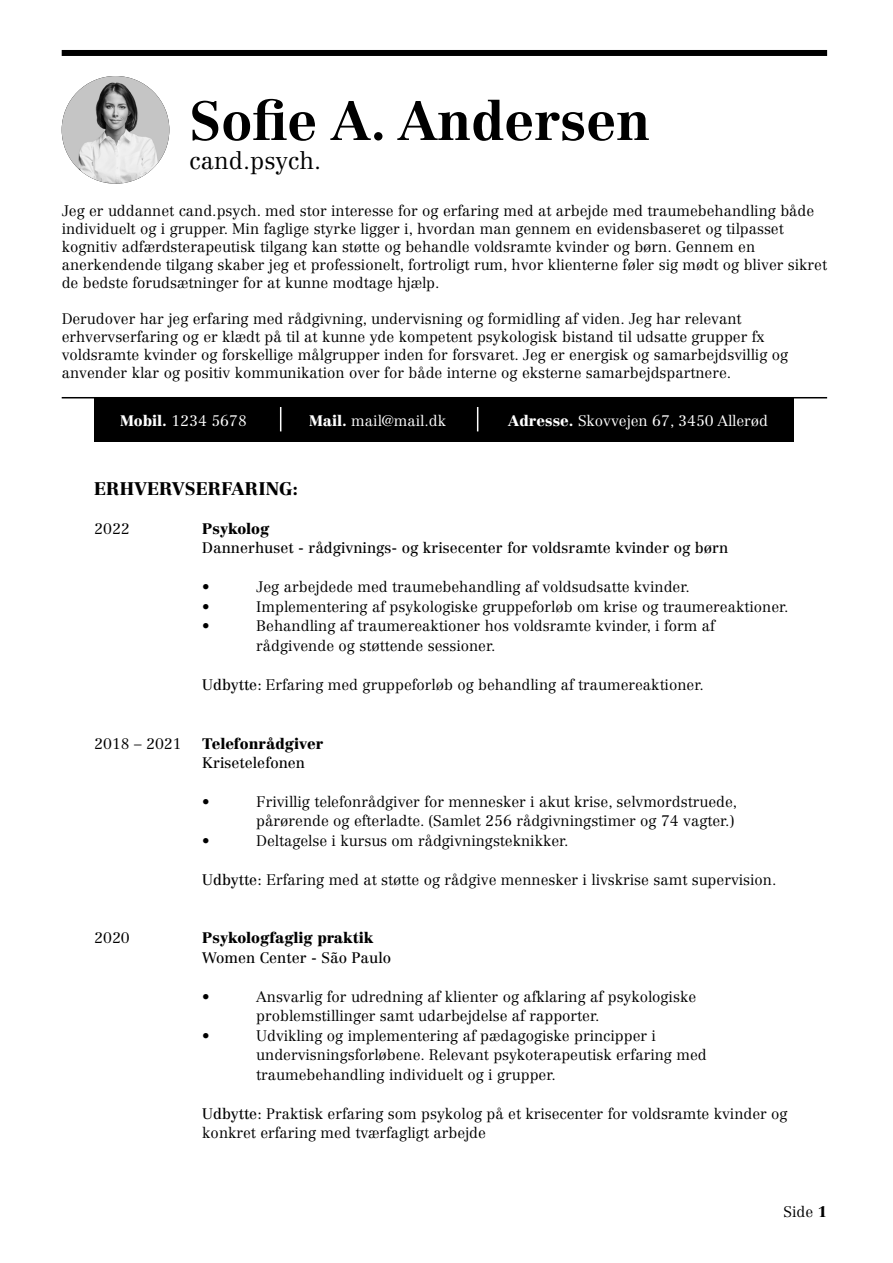
<style>
.page{position:relative;width:893px;height:1263px;background:#fff}
.page>*{position:absolute;margin:0;border:0;box-sizing:border-box;transform-origin:0 0}
.t1{font:700 54px "Centennial LT Std";color:#000}
.t2{font:300 24px "Centennial LT Std";color:#000}
.t3{font:900 18px "Centennial LT Std";color:#000}
.t4{font:300 15px/18px "Centennial LT Std";color:#000}
.t5{font:15px "Centennial LT Std";color:#000}
.t6{font:300 15px "Centennial LT Std";color:#fff}
.t7{font:900 15px "Centennial LT Std";color:#000}
.s1{font-weight:900}
.s2{font-weight:400}
</style>
<div class="page">
<img style="left:62px;top:76px;width:107px;height:108px;border-radius:54px">
<div style="left:94px;top:398px;width:700px;height:44px;background:#000"></div>
<div style="left:62px;top:50px;width:765px;height:6px;background:#000"></div>
<hr style="left:62px;top:397px;width:765px;height:1px;background:#000">
<svg style="left:280px;top:407px;width:1px;height:24px"></svg>
<svg style="left:477px;top:407px;width:1px;height:24px"></svg>
<h1 class="t1" style="left:189px;top:88px;width:462px">Sofie A. Andersen</h1>
<h2 class="t2" style="left:189px;top:146px;width:134px">cand.psych.</h2>
<p class="t4" style="left:62px;top:201px;width:767px">Jeg er uddannet cand.psych. med stor interesse for og erfaring med at arbejde med traumebehandling både individuelt og i grupper. Min faglige styrke ligger i, hvordan man gennem en evidensbaseret og tilpasset kognitiv adfærdsterapeutisk tilgang kan støtte og behandle voldsramte kvinder og børn. Gennem en anerkendende tilgang skaber jeg et professionelt, fortroligt rum, hvor klienterne føler sig mødt og bliver sikret de bedste forudsætninger for at kunne modtage hjælp.</p>
<p class="t4" style="left:62px;top:309px;width:728px">Derudover har jeg erfaring med rådgivning, undervisning og formidling af viden. Jeg har relevant erhvervserfaring og er klædt på til at kunne yde kompetent psykologisk bistand til udsatte grupper fx voldsramte kvinder og forskellige målgrupper inden for forsvaret. Jeg er energisk og samarbejdsvillig og anvender klar og positiv kommunikation over for både interne og eksterne samarbejdspartnere.</p>
<p class="t6" style="left:120px;top:412px;width:128px"><span class="s1">Mobil.</span> 1234 5678</p>
<p class="t6" style="left:309px;top:412px;width:138px"><span class="s1">Mail.</span> mail@mail.dk</p>
<p class="t6" style="left:508px;top:412px;width:261px"><span class="s1">Adresse.</span> Skovvejen 67, 3450 Allerød</p>
<p class="t3" style="left:94px;top:477px;width:205px">ERHVERVSERFARING:</p>
<p class="t4" style="left:94px;top:520px;width:37px">2022</p>
<p class="t7" style="left:202px;top:519px;width:69px">Psykolog</p>
<p class="t5" style="left:202px;top:539px;width:527px">Dannerhuset - rådgivnings- og krisecenter for voldsramte kvinder og børn</p>
<p class="t4" style="left:202px;top:578px;width:9px">•</p>
<p class="t4" style="left:256px;top:578px;width:435px">Jeg arbejdede med traumebehandling af voldsudsatte kvinder.</p>
<p class="t4" style="left:202px;top:598px;width:9px">•</p>
<p class="t4" style="left:256px;top:598px;width:534px">Implementering af psykologiske gruppeforløb om krise og traumereaktioner.</p>
<p class="t4" style="left:202px;top:617px;width:9px">•</p>
<p class="t4" style="left:256px;top:616px;width:460px;line-height:19.5px">Behandling af traumereaktioner hos voldsramte kvinder, i form af rådgivende og støttende sessioner.</p>
<p class="t4" style="left:202px;top:676px;width:503px"><span class="s2">Udbytte:</span> Erfaring med gruppeforløb og behandling af traumereaktioner.</p>
<p class="t4" style="left:94px;top:735px;width:89px">2018 – 2021</p>
<p class="t7" style="left:202px;top:734px;width:123px">Telefonrådgiver</p>
<p class="t5" style="left:202px;top:754px;width:104px">Krisetelefonen</p>
<p class="t4" style="left:202px;top:793px;width:9px">•</p>
<p class="t4" style="left:256px;top:792px;width:482px;line-height:19.5px">Frivillig telefonrådgiver for mennesker i akut krise, selvmordstruede, pårørende og efterladte. (Samlet 256 rådgivningstimer og 74 vagter.)</p>
<p class="t4" style="left:202px;top:832px;width:9px">•</p>
<p class="t4" style="left:256px;top:832px;width:314px">Deltagelse i kursus om rådgivningsteknikker.</p>
<p class="t4" style="left:202px;top:871px;width:576px"><span class="s2">Udbytte:</span> Erfaring med at støtte og rådgive mennesker i livskrise samt supervision.</p>
<p class="t4" style="left:94px;top:929px;width:37px">2020</p>
<p class="t7" style="left:202px;top:929px;width:173px">Psykologfaglig praktik</p>
<p class="t5" style="left:202px;top:949px;width:190px">Women Center - São Paulo</p>
<p class="t4" style="left:202px;top:988px;width:9px">•</p>
<p class="t4" style="left:256px;top:987px;width:441px;line-height:19.5px">Ansvarlig for udredning af klienter og afklaring af psykologiske problemstillinger samt udarbejdelse af rapporter.</p>
<p class="t4" style="left:202px;top:1027px;width:9px">•</p>
<p class="t4" style="left:256px;top:1026px;width:452px;line-height:19.5px">Udvikling og implementering af pædagogiske principper i undervisningsforløbene. Relevant psykoterapeutisk erfaring med traumebehandling individuelt og i grupper.</p>
<p class="t4" style="left:202px;top:1104px;width:587px;line-height:19.5px"><span class="s2">Udbytte:</span> Praktisk erfaring som psykolog på et krisecenter for voldsramte kvinder og konkret erfaring med tværfagligt arbejde</p>
<p class="t4" style="left:783px;top:1203px;width:45px">Side <span class="s1">1</span></p>
</div>
